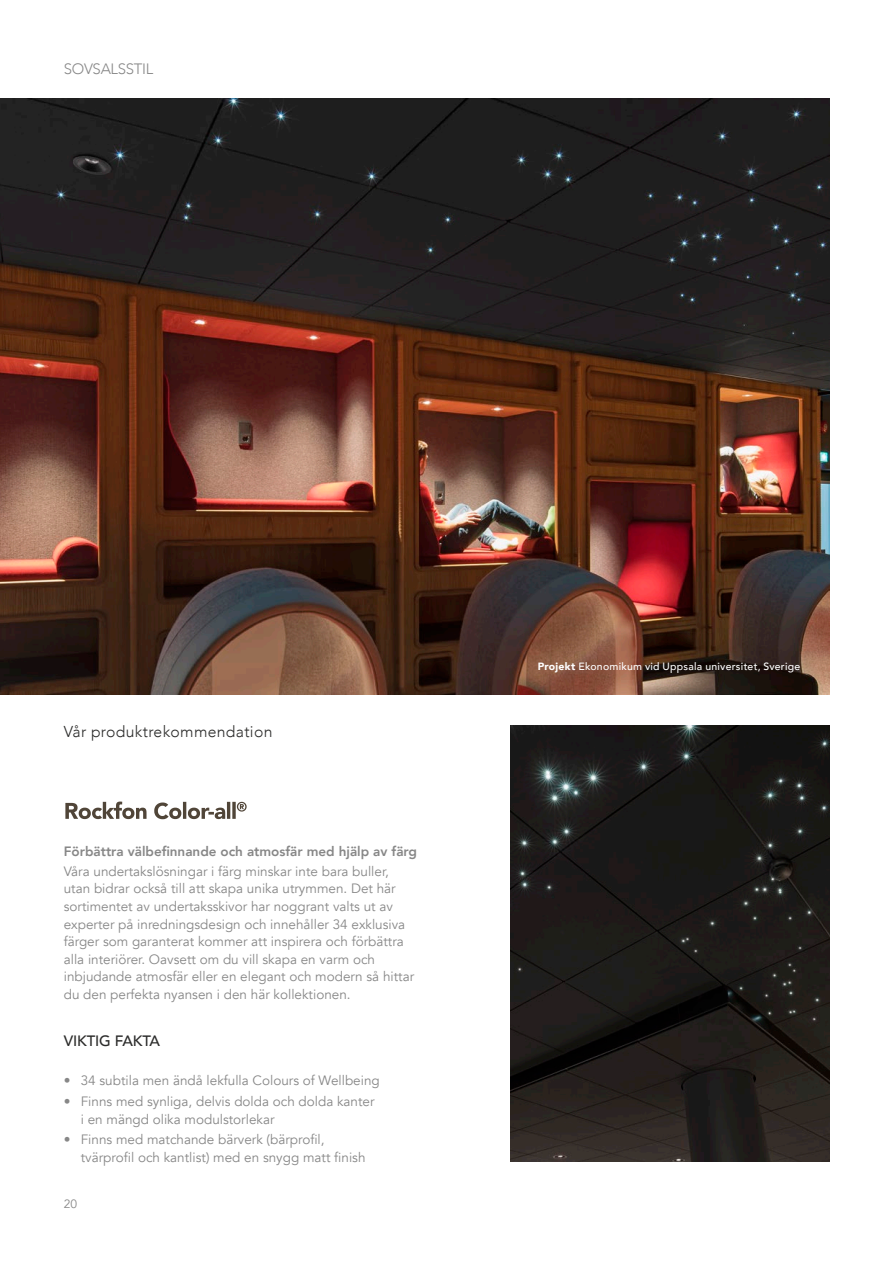
<style>
.page{position:relative;width:893px;height:1263px;background:#fff}
.page>*{position:absolute;margin:0;border:0;box-sizing:border-box;transform-origin:0 0}
.t1{font:300 15.75px "Avenir";letter-spacing:.02em;color:#2b2b2a}
.t2{font:300 15px "Avenir";letter-spacing:-.02em;color:#878787}
.t3{font:500 15px "Avenir";letter-spacing:-.01em;color:#2b2b2a}
.t4{font:13.5px/17.5px "Avenir";color:#878787}
.t5{font:800 13.5px "Avenir";color:#878787}
.t6{font:12px "Avenir";color:#878787}
.t7{font:500 10.5px "Avenir";letter-spacing:.025em;color:#fff}
.s1{font-weight:900}
</style>
<div class="page">
<img style="left:0;top:98px;width:829px;height:597px">
<img style="left:510px;top:726px;width:319px;height:435px">
<svg style="left:65px;top:801px;width:182px;height:18px"></svg>
<p class="t2" style="left:64px;top:60px;width:91px">SOVSALSSTIL</p>
<p class="t1" style="left:64px;top:722px;width:210px">Vår produktrekommendation</p>
<p class="t5" style="left:64px;top:841px;width:355px">Förbättra välbefinnande och atmosfär med hjälp av färg</p>
<p class="t4" style="left:64px;top:863px;width:352px">Våra undertakslösningar i färg minskar inte bara buller, utan bidrar också till att skapa unika utrymmen. Det här sortimentet av undertaksskivor har noggrant valts ut av experter på inredningsdesign och innehåller 34 exklusiva färger som garanterat kommer att inspirera och förbättra alla interiörer. Oavsett om du vill skapa en varm och inbjudande atmosfär eller en elegant och modern så hittar du den perfekta nyansen i den här kollektionen.</p>
<p class="t3" style="left:64px;top:1028px;width:98px">VIKTIG FAKTA</p>
<p class="t4" style="left:64px;top:1072px;width:318px">• 34 subtila men ändå lekfulla Colours of Wellbeing</p>
<p class="t4" style="left:81px;top:1092px;width:295px;line-height:18px;text-indent:-17px">• Finns med synliga, delvis dolda och dolda kanter i en mängd olika modulstorlekar</p>
<p class="t4" style="left:81px;top:1130px;width:286px;line-height:18px;text-indent:-17px">• Finns med matchande bärverk (bärprofil, tvärprofil och kantlist) med en snygg matt finish</p>
<p class="t6" style="left:64px;top:1197px;width:15px">20</p>
<p class="t7" style="left:538px;top:657px;width:264px"><span class="s1">Projekt</span> Ekonomikum vid Uppsala universitet, Sverige</p>
</div>
